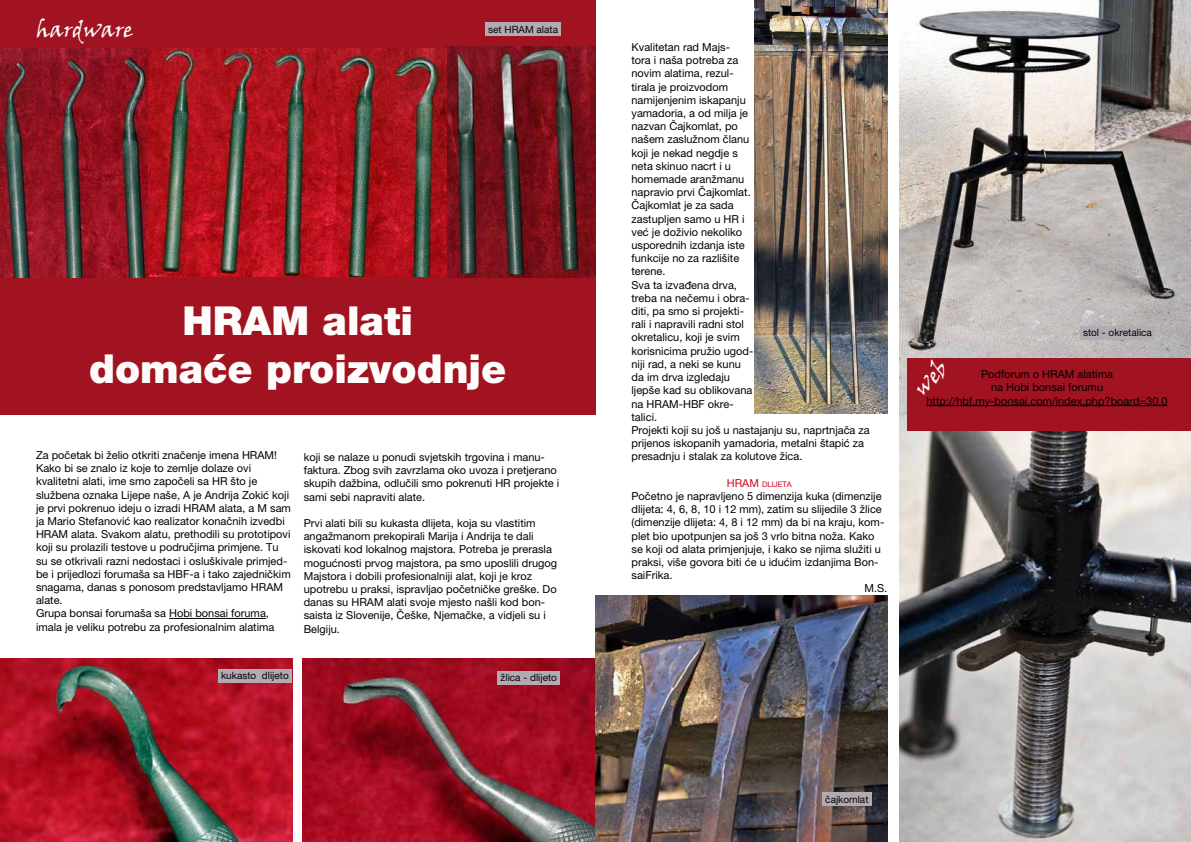
<style>
.page{position:relative;width:1191px;height:842px;background:#fff}
.page>*{position:absolute;margin:0;border:0;box-sizing:border-box;transform-origin:0 0}
.t1{font:900 40px/48px "Helvetica Neue LT Pro";color:#fffdfb;text-align:center}
.t2{font:22px "Viner Hand ITC";color:#fffefd}
.t3{font:11px/13.2px "Helvetica Neue LT Pro";color:#000}
.t4{font:10px "Helvetica Neue LT Pro";color:#060200}
.t5{font:7.7px "Helvetica Neue LT Pro";color:#cd071e}
.s1{font-size:11px}
</style>
<div class="page">
<img style="left:303px;top:658px;width:292px;height:184px">
<img style="left:0;top:658px;width:293px;height:184px">
<div style="left:0;top:0;width:595px;height:414px;background:#a11321"></div>
<hr style="left:169px;top:618px;width:97px;height:1px;background:#000">
<img style="left:899px;top:414px;width:292px;height:428px">
<img style="left:0;top:48px;width:149px;height:229px">
<img style="left:445px;top:46px;width:150px;height:231px">
<img style="left:149px;top:48px;width:297px;height:229px">
<img style="left:899px;top:0;width:292px;height:414px">
<div style="left:907px;top:358px;width:284px;height:72px;background:#a11321"></div>
<hr style="left:926px;top:405px;width:241px;height:1px;background:#000">
<img style="left:755px;top:0;width:132px;height:414px">
<img style="left:595px;top:595px;width:292px;height:247px">
<div style="left:485px;top:23px;width:76px;height:13px;background:#b2abb3"></div>
<div style="left:497px;top:671px;width:63px;height:13px;background:#b2abb3"></div>
<div style="left:218px;top:669px;width:74px;height:13px;background:#b2abb3"></div>
<div style="left:822px;top:793px;width:49px;height:13px;background:#b2abb3"></div>
<div style="left:1080px;top:326px;width:75px;height:13px;background:#b2abb3"></div>
<svg style="left:913px;top:355px;width:37px;height:3px"></svg>
<h2 class="t2" style="left:36px;top:16px;width:99px">hardware</h2>
<p class="t4" style="left:488px;top:23px;width:71px">set HRAM alata</p>
<h1 class="t1" style="left:89px;top:296px;width:419px">HRAM alati<br>domaće proizvodnje</h1>
<p class="t3" style="left:36px;top:448px;width:256px">Za početak bi želio otkriti značenje imena HRAM!<br>Kako bi se znalo iz koje to zemlje dolaze ovi kvalitetni alati, ime smo započeli sa HR što je službena oznaka Lijepe naše, A je Andrija Zokić koji je prvi pokrenuo ideju o izradi HRAM alata, a M sam ja Mario Stefanović kao realizator konačnih izvedbi HRAM alata. Svakom alatu, prethodili su prototipovi koji su prolazili testove u područjima primjene. Tu su se otkrivali razni nedostaci i osluškivale primjed&shy;be i prijedlozi forumaša sa HBF-a i tako zajedničkim snagama, danas s ponosom predstavljamo HRAM alate.<br>Grupa bonsai forumaša sa Hobi bonsai foruma, imala je veliku potrebu za profesionalnim alatima</p>
<p class="t3" style="left:304px;top:450px;width:257px">koji se nalaze u ponudi svjetskih trgovina i manu&shy;faktura. Zbog svih zavrzlama oko uvoza i pretjerano skupih dažbina, odlučili smo pokrenuti HR projekte i sami sebi napraviti alate.</p>
<p class="t3" style="left:304px;top:516px;width:255px">Prvi alati bili su kukasta dlijeta, koja su vlastitim angažmanom prekopirali Marija i Andrija te dali iskovati kod lokalnog majstora. Potreba je prerasla mogućnosti prvog majstora, pa smo uposlili drugog Majstora i dobili profesionalniji alat, koji je kroz upotrebu u praksi, ispravljao početničke greške. Do danas su HRAM alati svoje mjesto našli kod bon&shy;saista iz Slovenije, Češke, Njemačke, a vidjeli su i Belgiju.</p>
<p class="t4" style="left:221px;top:670px;width:69px">kukasto dlijeto</p>
<p class="t4" style="left:500px;top:671px;width:58px">žlica - dlijeto</p>
<p class="t3" style="left:631px;top:40px;width:240px">Kvalitetan rad Majs-<br>tora i naša potreba za<br>novim alatima, rezul-<br>tirala je proizvodom<br>namijenjenim iskapanju<br>yamadoria, a od milja je<br>nazvan Čajkomlat, po<br>našem zaslužnom članu<br>koji je nekad negdje s<br>neta skinuo nacrt i u<br>homemade aranžmanu<br>napravio prvi Čajkomlat.<br>Čajkomlat je za sada<br>zastupljen samo u HR i<br>već je doživio nekoliko<br>usporednih izdanja iste<br>funkcije no za razlišite<br>terene.<br>Sva ta izvađena drva,<br>treba na nečemu i obra-<br>diti, pa smo si projekti-<br>rali i napravili radni stol<br>okretalicu, koji je svim<br>korisnicima pružio ugod-<br>niji rad, a neki se kunu<br>da im drva izgledaju<br>ljepše kad su oblikovana<br>na HRAM-HBF okre-<br>talici.<br>Projekti koji su još u nastajanju su, naprtnjača za prijenos iskopanih yamadoria, metalni štapić za presadnju i stalak za kolutove žica.</p>
<p class="t5" style="left:727px;top:479px;width:67px"><span class="s1">HRAM</span> dlijeta</p>
<p class="t3" style="left:631px;top:489px;width:251px">Početno je napravljeno 5 dimenzija kuka (dimenzije</p>
<p class="t3" style="left:631px;top:502px;width:252px">dlijeta: 4, 6, 8, 10 i 12 mm), zatim su slijedile 3 žlice</p>
<p class="t3" style="left:631px;top:516px;width:254px">(dimenzije dlijeta: 4, 8 i 12 mm) da bi na kraju, kom-</p>
<p class="t3" style="left:631px;top:529px;width:244px">plet bio upotpunjen sa još 3 vrlo bitna noža. Kako</p>
<p class="t3" style="left:631px;top:542px;width:251px">se koji od alata primjenjuje, i kako se njima služiti u</p>
<p class="t3" style="left:631px;top:555px;width:248px">praksi, više govora biti će u idućim izdanjima Bon-</p>
<p class="t3" style="left:631px;top:568px;width:42px">saiFrika.</p>
<p class="t3" style="left:864px;top:582px;width:24px">M.S.</p>
<p class="t4" style="left:1083px;top:327px;width:70px">stol - okretalica</p>
<p class="t3" style="left:981px;top:367px;width:133px;text-align:center">Podforum o HRAM alatima na Hobi bonsai forumu</p>
<p class="t3" style="left:926px;top:394px;width:243px">http://hbf.my-bonsai.com/index.php?board=30.0</p>
<p class="t4" style="left:825px;top:793px;width:45px">čajkomlat</p>
</div>
